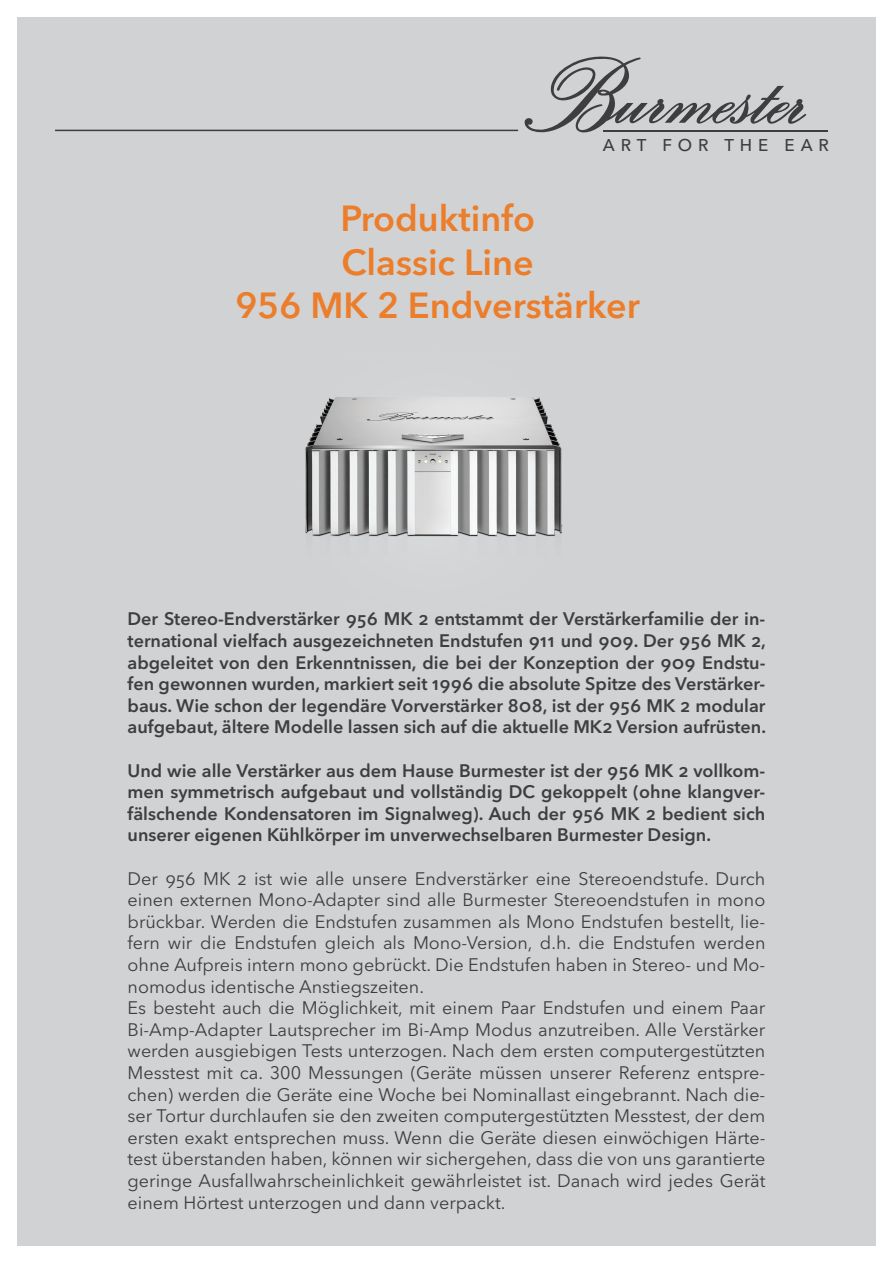
<style>
.page{position:relative;width:893px;height:1263px;background:#fff}
.page>*{position:absolute;margin:0;border:0;box-sizing:border-box;transform-origin:0 0}
.t1{font:600 36px/43.2px "Avenir Next LT Pro";color:#ec7d2a;text-align:center}
.t2{font:18px/21.6px "Avenir Next LT Pro";color:#3e3e3f}
.t3{font:600 18px/21.6px "Avenir Next LT Pro";color:#3e3e3f;text-align:justify}
.t4{font:500 16.95px "Avenir Next LT Pro";letter-spacing:.35em;color:#3e3e3f}
</style>
<div class="page">
<div style="left:17px;top:17px;width:859px;height:1229px;background:#d1d2d4"></div>
<hr style="left:604px;top:130px;width:224px;height:1px;background:#3e3e3f">
<svg style="left:524px;top:56px;width:282px;height:77px"></svg>
<hr style="left:55px;top:130px;width:463px;height:1px;background:#3e3e3f">
<img style="left:305px;top:397px;width:258px;height:140px">
<p class="t4" style="left:603px;top:134px;width:228px">ART FOR THE EAR</p>
<h1 class="t1" style="left:236px;top:197px;width:406px">Produktinfo<br>Classic Line<br>956 MK 2 Endverstärker</h1>
<p class="t3" style="left:128px;top:608px;width:640px">Der Stereo-Endverstärker 956 MK 2 entstammt der Verstärkerfamilie der in&shy;ternational vielfach ausgezeichneten Endstufen 911 und 909. Der 956 MK 2, abgeleitet von den Erkenntnissen, die bei der Konzeption der 909 Endstu&shy;fen gewonnen wurden, markiert seit 1996 die absolute Spitze des Verstärker&shy;baus. Wie schon der legendäre Vorverstärker 808, ist der 956 MK 2 modular aufgebaut, ältere Modelle lassen sich auf die aktuelle MK2 Version aufrüsten.</p>
<p class="t3" style="left:128px;top:759px;width:639px">Und wie alle Verstärker aus dem Hause Burmester ist der 956 MK 2 vollkom&shy;men symmetrisch aufgebaut und vollständig DC gekoppelt (ohne klangver&shy;fälschende Kondensatoren im Signalweg). Auch der 956 MK 2 bedient sich unserer eigenen Kühlkörper im unverwechselbaren Burmester Design.</p>
<p class="t2" style="left:128px;top:867px;width:639px">Der 956 MK 2 ist wie alle unsere Endverstärker eine Stereoendstufe. Durch einen externen Mono-Adapter sind alle Burmester Stereoendstufen in mono brückbar. Werden die Endstufen zusammen als Mono Endstufen bestellt, lie&shy;fern wir die Endstufen gleich als Mono-Version, d.h. die Endstufen werden ohne Aufpreis intern mono gebrückt. Die Endstufen haben in Stereo- und Mo&shy;nomodus identische Anstiegszeiten.<br>Es besteht auch die Möglichkeit, mit einem Paar Endstufen und einem Paar Bi-Amp-Adapter Lautsprecher im Bi-Amp Modus anzutreiben. Alle Verstärker werden ausgiebigen Tests unterzogen. Nach dem ersten computergestützten Messtest mit ca. 300 Messungen (Geräte müssen unserer Referenz entspre&shy;chen) werden die Geräte eine Woche bei Nominallast eingebrannt. Nach die&shy;ser Tortur durchlaufen sie den zweiten computergestützten Messtest, der dem ersten exakt entsprechen muss. Wenn die Geräte diesen einwöchigen Härte&shy;test überstanden haben, können wir sichergehen, dass die von uns garantierte geringe Ausfallwahrscheinlichkeit gewährleistet ist. Danach wird jedes Gerät einem Hörtest unterzogen und dann verpackt.</p>
</div>
